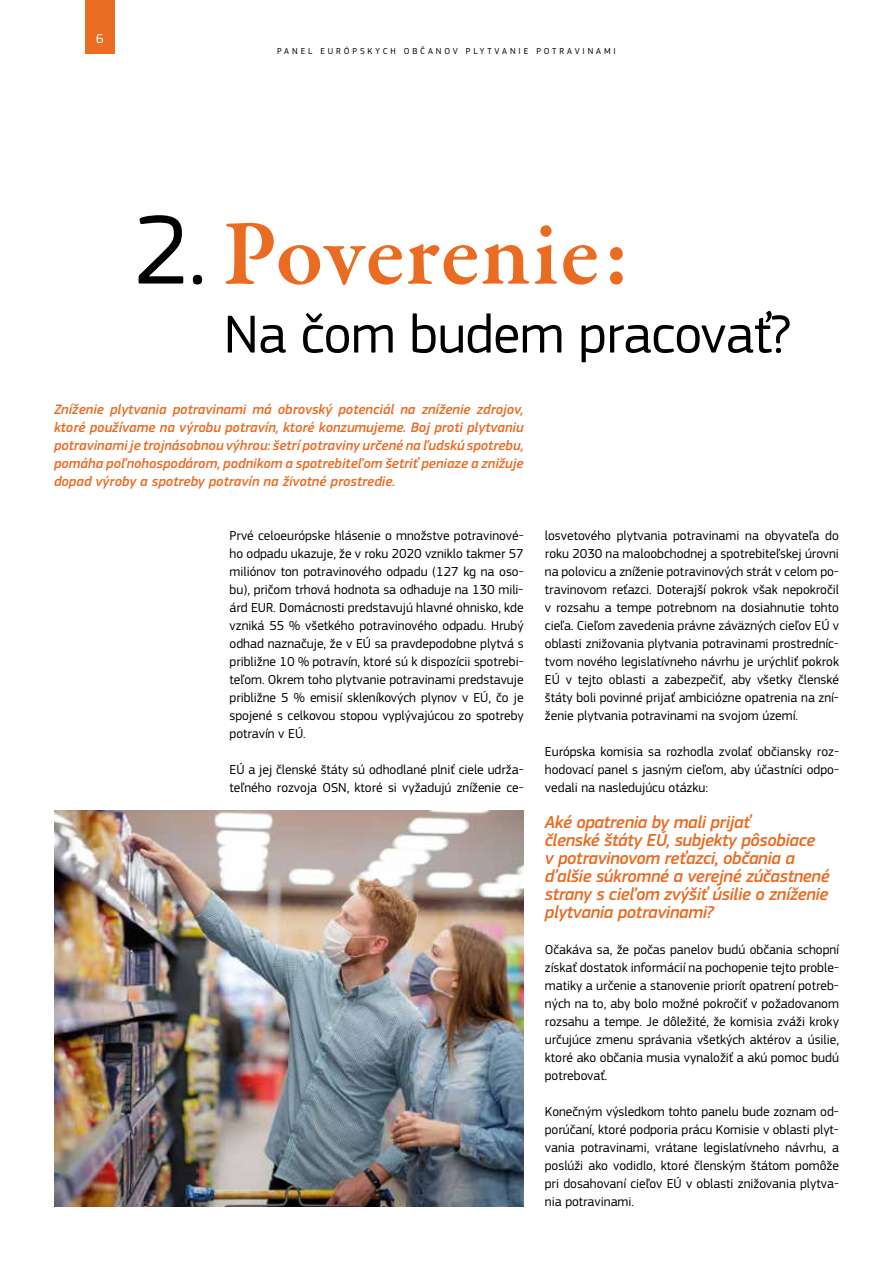
<style>
.page{position:relative;width:893px;height:1263px;background:#fff}
.page>*{position:absolute;margin:0;border:0;box-sizing:border-box;transform-origin:0 0}
.t1{font:600 94.5px "Garamond Premr Pro";letter-spacing:.01em;color:#ea6b22}
.t2{font:55.5px "EC Square Sans Pro";letter-spacing:-.01em;color:#000}
.t3{font:italic 500 18px/18px "EC Square Sans Pro";letter-spacing:-.02em;color:#ea6b22}
.t4{font:italic 500 14.25px/18px "EC Square Sans Pro";color:#ea6b22;text-align:justify}
.t5{font:13.5px/18px "EC Square Sans Pro";color:#000;text-align:justify}
.t6{font:13.5px "EC Square Sans Pro";color:#fff}
.t7{font:9px "EC Square Sans Pro";letter-spacing:.32em;color:#000}
.s1{font-family:"EC Square Sans Pro";font-weight:400;font-size:102px;color:#000}
</style>
<div class="page">
<div style="left:85px;top:0;width:30px;height:54px;background:#ea6b22"></div>
<img style="left:54px;top:810px;width:470px;height:396px">
<p class="t6" style="left:96px;top:30px;width:9px">6</p>
<p class="t7" style="left:277px;top:46px;width:340px">PANEL EURÓPSKYCH OBČANOV PLYTVANIE POTRAVINAMI</p>
<h1 class="t1" style="left:133px;top:197px;width:498px"><span class="s1">2.</span> Poverenie:</h1>
<h2 class="t2" style="left:224px;top:302px;width:568px">Na čom budem pracovať?</h2>
<p class="t4" style="left:54px;top:401px;width:471px">Zníženie plytvania potravinami má obrovský potenciál na zníženie zdrojov, ktoré používame na výrobu potravín, ktoré konzumujeme. Boj proti plytvaniu potravinami je trojnásobnou výhrou: šetrí potraviny určené na ľudskú spotrebu, pomáha poľnohospodárom, podnikom a spotrebiteľom šetriť peniaze a znižuje dopad výroby a spotreby potravín na životné prostredie.</p>
<p class="t5" style="left:230px;top:527px;width:296px">Prvé celoeurópske hlásenie o množstve potravinové&shy;ho odpadu ukazuje, že v roku 2020 vzniklo takmer 57 miliónov ton potravinového odpadu (127 kg na oso&shy;bu), pričom trhová hodnota sa odhaduje na 130 mili&shy;árd EUR. Domácnosti predstavujú hlavné ohnisko, kde vzniká 55 % všetkého potravinového odpadu. Hrubý odhad naznačuje, že v EÚ sa pravdepodobne plytvá s približne 10 % potravín, ktoré sú k dispozícii spotrebi&shy;teľom. Okrem toho plytvanie potravinami predstavuje približne 5 % emisií skleníkových plynov v EÚ, čo je spojené s celkovou stopou vyplývajúcou zo spotreby potravín v EÚ.</p>
<p class="t5" style="left:230px;top:761px;width:296px">EÚ a jej členské štáty sú odhodlané plniť ciele udrža&shy;teľného rozvoja OSN, ktoré si vyžadujú zníženie ce-</p>
<p class="t5" style="left:545px;top:527px;width:296px">losvetového plytvania potravinami na obyvateľa do roku 2030 na maloobchodnej a spotrebiteľskej úrovni na polovicu a zníženie potravinových strát v celom po&shy;travinovom reťazci. Doterajší pokrok však nepokročil v rozsahu a tempe potrebnom na dosiahnutie tohto cieľa. Cieľom zavedenia právne záväzných cieľov EÚ v oblasti znižovania plytvania potravinami prostredníc&shy;tvom nového legislatívneho návrhu je urýchliť pokrok EÚ v tejto oblasti a zabezpečiť, aby všetky členské štáty boli povinné prijať ambiciózne opatrenia na zní&shy;ženie plytvania potravinami na svojom území.</p>
<p class="t5" style="left:545px;top:743px;width:296px">Európska komisia sa rozhodla zvolať občiansky roz&shy;hodovací panel s jasným cieľom, aby účastníci odpo&shy;vedali na nasledujúcu otázku:</p>
<h3 class="t3" style="left:545px;top:813px;width:286px">Aké opatrenia by mali prijať<br>členské štáty EÚ, subjekty pôsobiace<br>v potravinovom reťazci, občania a ďalšie súkromné a verejné zúčastnené strany s cieľom zvýšiť úsilie o zníženie plytvania potravinami?</h3>
<p class="t5" style="left:545px;top:941px;width:296px">Očakáva sa, že počas panelov budú občania schopní získať dostatok informácií na pochopenie tejto proble&shy;matiky a určenie a stanovenie priorít opatrení potreb&shy;ných na to, aby bolo možné pokročiť v požadovanom rozsahu a tempe. Je dôležité, že komisia zváži kroky určujúce zmenu správania všetkých aktérov a úsilie, ktoré ako občania musia vynaložiť a akú pomoc budú potrebovať.</p>
<p class="t5" style="left:545px;top:1103px;width:296px">Konečným výsledkom tohto panelu bude zoznam od&shy;porúčaní, ktoré podporia prácu Komisie v oblasti plyt&shy;vania potravinami, vrátane legislatívneho návrhu, a poslúži ako vodidlo, ktoré členským štátom pomôže pri dosahovaní cieľov EÚ v oblasti znižovania plytva&shy;nia potravinami.</p>
</div>
